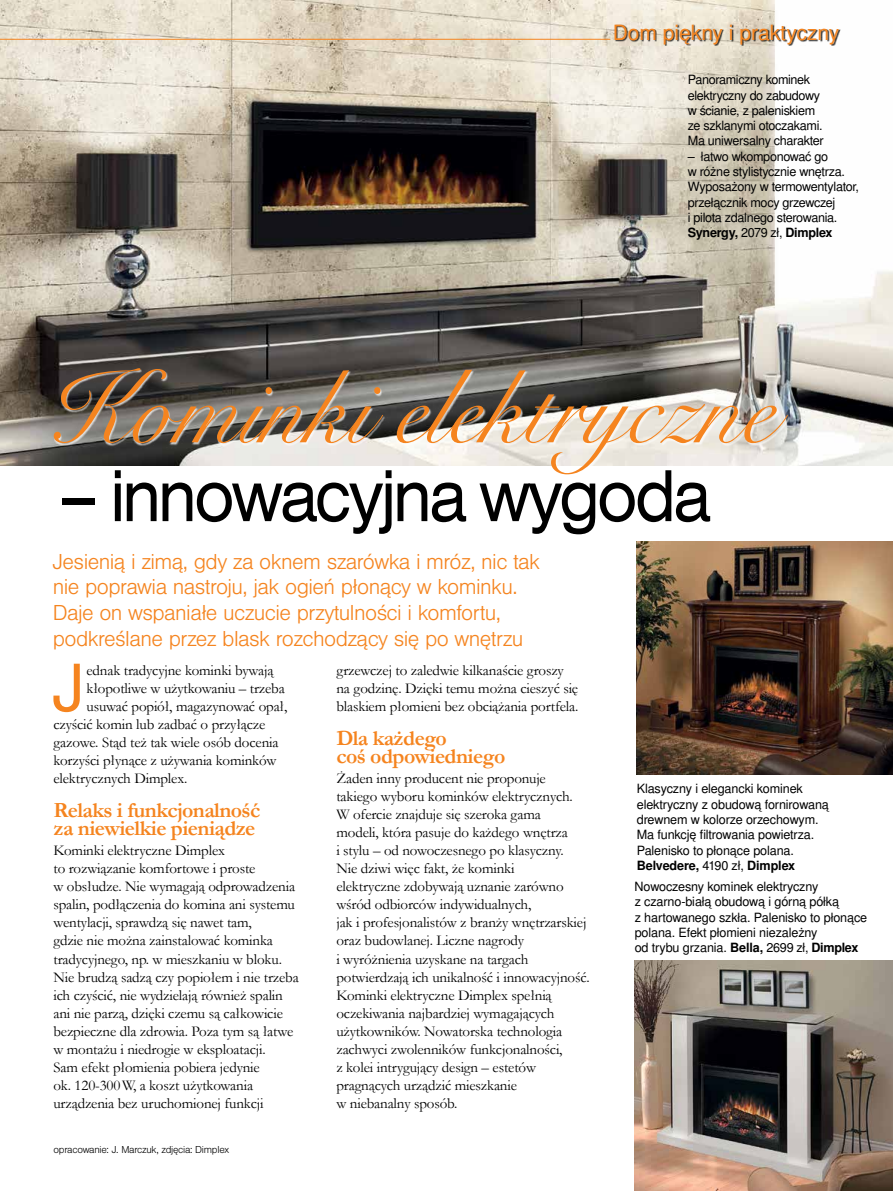
<style>
.page{position:relative;width:893px;height:1191px;background:#fff}
.page>*{position:absolute;margin:0;border:0;box-sizing:border-box;transform-origin:0 0}
.t1{font:104.1px "Snell Roundhand LT Std Scr";color:#f5841f;scale:.94 1}
.t2{font:expanded 76.2px "Nimbus San TOT";letter-spacing:-.05em;color:#000;scale:.8 1}
.t3{font:64.35px "Nimbus San LOT";color:#f5841f}
.t4{font:300 22.5px/25.5px "Nimbus San TOT";letter-spacing:-.025em;color:#f5841f}
.t5{font:700 21.75px/18px "Garamond";letter-spacing:-.025em;color:#f5841f}
.t6{font:21px "Nimbus San LOT";color:#f5841f}
.t7{font:15px/18px "Garamond";letter-spacing:-.01em;color:#000}
.t8{font:12.75px/15.3px "Nimbus San LOT";letter-spacing:-.02em;color:#000}
.t9{font:300 10.5px "Nimbus San TOT";letter-spacing:-.025em;color:#000}
.s1{font-weight:700}
</style>
<div class="page">
<img style="left:0;top:0;width:893px;height:466px">
<div style="left:54px;top:369px;width:736px;height:108px;background:#fff;opacity:.75"></div>
<div style="left:615px;top:24px;width:225px;height:22px;background:#000;opacity:.75"></div>
<hr style="left:0;top:39px;width:610px;height:1px;background:#f5841f">
<img style="left:637px;top:541px;width:256px;height:233px">
<img style="left:635px;top:960px;width:258px;height:231px">
<h3 class="t6" style="left:613px;top:20px;width:228px">Dom piękny i praktyczny</h3>
<p class="t8" style="left:688px;top:72px;width:137px">Panoramiczny kominek elektryczny do zabudowy w ścianie, z paleniskiem ze szklanymi otoczakami.<br>Ma uniwersalny charakter</p>
<p class="t8" style="left:688px;top:149px;width:173px">– łatwo wkomponować go<br>w różne stylistycznie wnętrza.<br>Wyposażony w termowentylator, przełącznik mocy grzewczej<br>i pilota zdalnego sterowania.<br><span class="s1">Synergy,</span> 2079 zł, <span class="s1">Dimplex</span></p>
<h1 class="t1" style="left:45px;top:343px;width:779px">Kominki elektryczne</h1>
<h2 class="t2" style="left:60px;top:452px;width:815px">– innowacyjna wygoda</h2>
<h3 class="t4" style="left:53px;top:549px;width:489px">Jesienią i zimą, gdy za oknem szarówka i mróz, nic tak nie poprawia nastroju, jak ogień płonący w kominku.<br>Daje on wspaniałe uczucie przytulności i komfortu, podkreślane przez blask rozchodzący się po wnętrzu</h3>
<h3 class="t3" style="left:52px;top:649px;width:34px">J</h3>
<p class="t7" style="left:86px;top:661px;width:189px">ednak tradycyjne kominki bywają</p>
<p class="t7" style="left:86px;top:679px;width:200px">kłopotliwe w użytkowaniu – trzeba</p>
<p class="t7" style="left:86px;top:697px;width:202px">usuwać popiół, magazynować opał,</p>
<p class="t7" style="left:53px;top:715px;width:213px">czyścić komin lub zadbać o przyłącze</p>
<p class="t7" style="left:53px;top:733px;width:227px">gazowe. Stąd też tak wiele osób docenia</p>
<p class="t7" style="left:53px;top:751px;width:225px">korzyści płynące z używania kominków</p>
<p class="t7" style="left:53px;top:769px;width:135px">elektrycznych Dimplex.</p>
<h3 class="t5" style="left:53px;top:801px;width:208px">Relaks i funkcjonalność za niewielkie pieniądze</h3>
<p class="t7" style="left:53px;top:841px;width:247px">Kominki elektryczne Dimplex<br>to rozwiązanie komfortowe i proste<br>w obsłudze. Nie wymagają odprowadzenia spalin, podłączenia do komina ani systemu wentylacji, sprawdzą się nawet tam,<br>gdzie nie można zainstalować kominka tradycyjnego, np. w mieszkaniu w bloku.<br>Nie brudzą sadzą czy popiołem i nie trzeba ich czyścić, nie wydzielają również spalin ani nie parzą, dzięki czemu są całkowicie bezpieczne dla zdrowia. Poza tym są łatwe w montażu i niedrogie w eksploatacji.<br>Sam efekt płomienia pobiera jedynie<br>ok. 120-300W, a koszt użytkowania urządzenia bez uruchomionej funkcji</p>
<p class="t9" style="left:54px;top:1144px;width:177px">opracowanie: J. Marczuk, zdjęcia: Dimplex</p>
<p class="t7" style="left:336px;top:661px;width:244px">grzewczej to zaledwie kilkanaście groszy na godzinę. Dzięki temu można cieszyć się blaskiem płomieni bez obciążania portfela.</p>
<h3 class="t5" style="left:336px;top:729px;width:170px">Dla każdego<br>coś odpowiedniego</h3>
<p class="t7" style="left:336px;top:769px;width:255px">Żaden inny producent nie proponuje takiego wyboru kominków elektrycznych.<br>W ofercie znajduje się szeroka gama<br>modeli, która pasuje do każdego wnętrza<br>i stylu – od nowoczesnego po klasyczny.<br>Nie dziwi więc fakt, że kominki<br>elektryczne zdobywają uznanie zarówno wśród odbiorców indywidualnych,<br>jak i profesjonalistów z branży wnętrzarskiej oraz budowlanej. Liczne nagrody<br>i wyróżnienia uzyskane na targach potwierdzają ich unikalność i innowacyjność.<br>Kominki elektryczne Dimplex spełnią oczekiwania najbardziej wymagających użytkowników. Nowatorska technologia zachwyci zwolenników funkcjonalności,<br>z kolei intrygujący design – estetów pragnących urządzić mieszkanie<br>w niebanalny sposób.</p>
<p class="t8" style="left:637px;top:781px;width:194px">Klasyczny i elegancki kominek elektryczny z obudową fornirowaną drewnem w kolorze orzechowym.<br>Ma funkcję filtrowania powietrza.<br>Palenisko to płonące polana.<br><span class="s1">Belvedere,</span> 4190 zł, <span class="s1">Dimplex</span></p>
<p class="t8" style="left:635px;top:879px;width:234px">Nowoczesny kominek elektryczny<br>z czarno-białą obudową i górną półką<br>z hartowanego szkła. Palenisko to płonące polana. Efekt płomieni niezależny<br>od trybu grzania. <span class="s1">Bella,</span> 2699 zł, <span class="s1">Dimplex</span></p>
</div>
